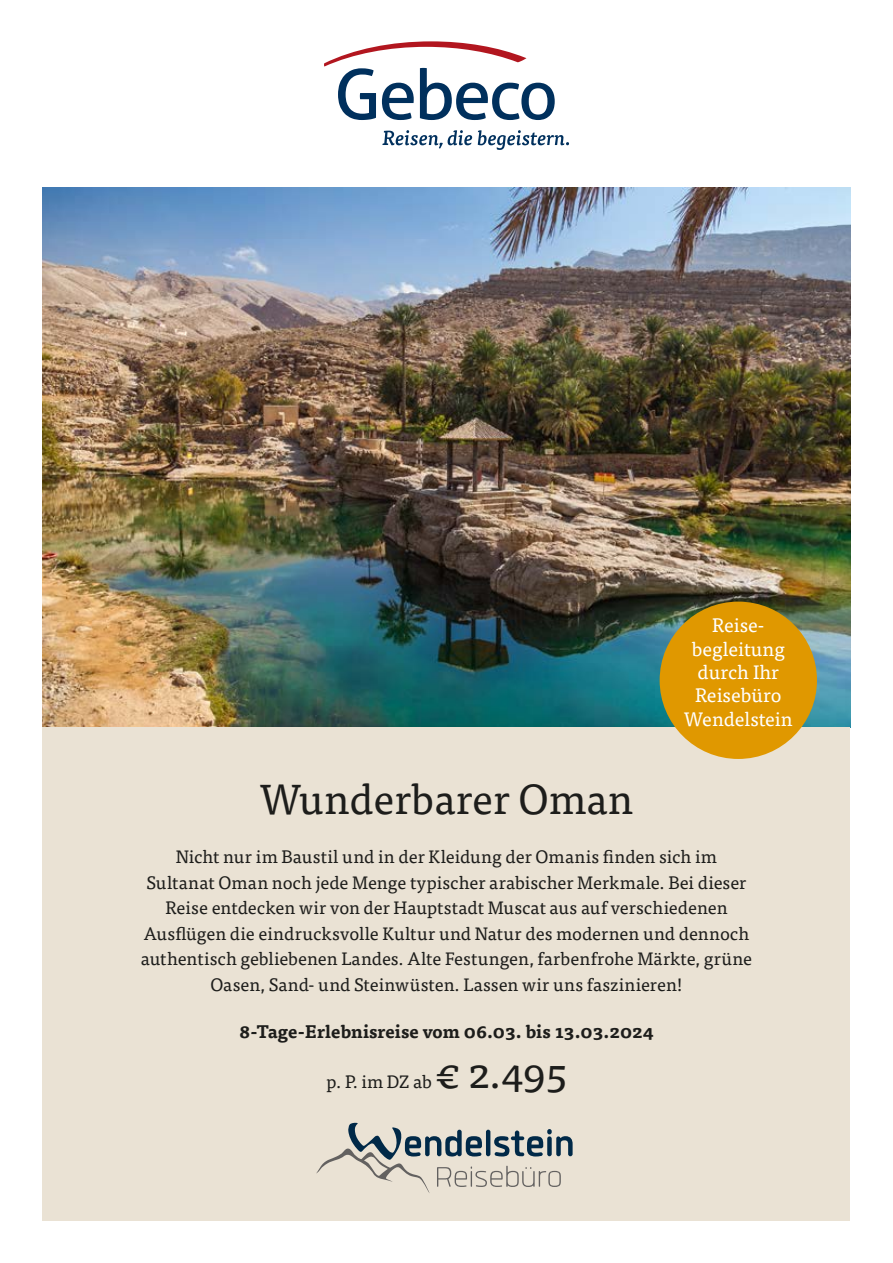
<style>
.page{position:relative;width:893px;height:1263px;background:#fff}
.page>*{position:absolute;margin:0;border:0;box-sizing:border-box;transform-origin:0 0}
.t1{font:42px "Tisa OT";color:#1d1d1b}
.t2{font:19.5px/23.4px "Tisa OT";color:#fff;text-align:center}
.t3{font:18px/25.5px "Tisa OT";color:#1d1d1b;text-align:center}
.t4{font:700 18px "Tisa OT";color:#1d1d1b}
</style>
<div class="page">
<img style="left:43px;top:187px;width:807px;height:540px">
<svg style="left:324px;top:41px;width:231px;height:79px"></svg>
<svg style="left:382px;top:130px;width:90px;height:19px"></svg>
<svg style="left:478px;top:130px;width:91px;height:20px"></svg>
<div style="left:43px;top:727px;width:807px;height:493px;background:#eae2d4"></div>
<div style="left:660px;top:602px;width:157px;height:157px;background:#e09800;border-radius:50%"></div>
<svg style="left:316px;top:1123px;width:257px;height:70px"></svg>
<h1 class="t1" style="left:260px;top:774px;width:375px">Wunderbarer Oman</h1>
<p class="t2" style="left:684px;top:614px;width:110px">Reise&shy;begleitung durch Ihr<br>Reisebüro<br>Wendelstein</p>
<p class="t3" style="left:141px;top:844px;width:613px">Nicht nur im Baustil und in der Kleidung der Omanis finden sich im Sultanat Oman noch jede Menge typischer arabischer Merkmale. Bei dieser Reise entdecken wir von der Hauptstadt Muscat aus auf verschiedenen Ausflügen die eindrucksvolle Kultur und Natur des modernen und dennoch authentisch gebliebenen Landes. Alte Festungen, farbenfrohe Märkte, grüne Oasen, Sand- und Steinwüsten. Lassen wir uns faszinieren!</p>
<p class="t4" style="left:239px;top:1020px;width:416px">8-Tage-Erlebnisreise vom 06.03. bis 13.03.2024</p>
<p class="t3" style="left:326px;top:1069px;width:107px">p. P. im DZ ab</p>
<h1 class="t1" style="left:436px;top:1049px;width:132px">€ 2.495</h1>
</div>
